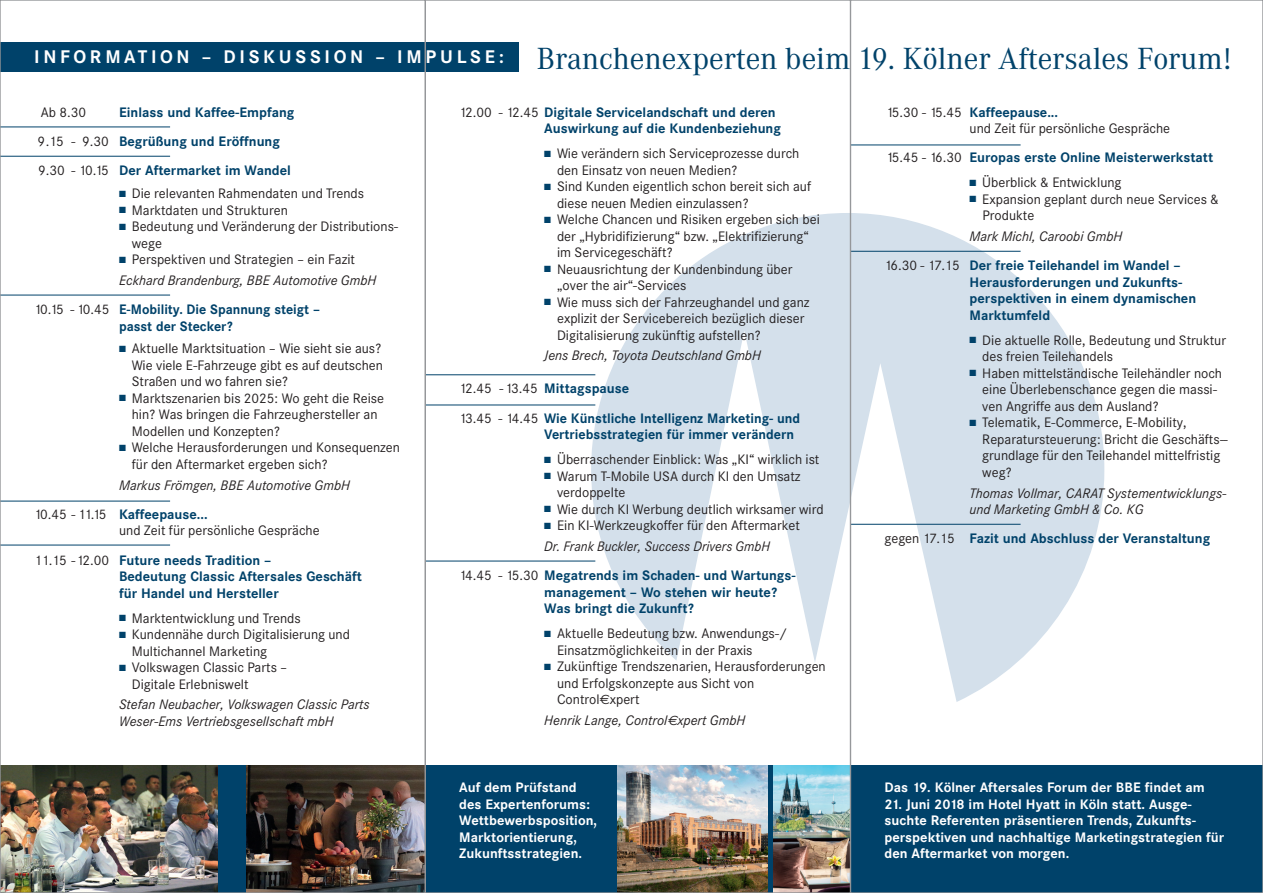
<style>
.page{position:relative;width:1263px;height:893px;background:#fff}
.page>*{position:absolute;margin:0;border:0;box-sizing:border-box;transform-origin:0 0}
.t1{font:30px "Corporate ABQ";color:#00426a}
.t2{font:700 18px "Corporate SBQ";letter-spacing:.21em;color:#fff}
.t3{font:13.5px/16.5px "Corporate SBQ";color:#231f20}
.t4{font:700 13.5px/16.5px "Corporate SBQ";color:#00426a}
.t5{font:italic 13.5px/16.5px "Corporate SBQ";color:#231f20}
.t6{font:700 13.5px/16.5px "Corporate SBQ";color:#fff}
.s1{font-weight:400;color:#231f20}
.s2{color:#00426a}
.s3{font-style:normal}
.s4{font-weight:700;font-style:normal;color:#00426a}
.s5{font-weight:700;color:#00426a}
.s6{font-style:italic}
.s7{font-family:"Euro Sans"}
.s8{font-weight:400;font-style:italic;color:#231f20}
</style>
<div class="page">
<svg style="left:591px;top:213px;width:513px;height:489px;fill:#d4e0eb"></svg>
<div style="left:0;top:43px;width:519px;height:29px;background:#00426a"></div>
<div style="left:0;top:765px;width:1263px;height:128px;background:#00426a"></div>
<img style="left:2px;top:765px;width:215px;height:126px">
<img style="left:247px;top:765px;width:176px;height:126px">
<img style="left:618px;top:765px;width:149px;height:126px">
<img style="left:773px;top:766px;width:75px;height:125px">
<hr style="left:0;top:127px;width:170px;height:1px;background:#00426a">
<hr style="left:0;top:156px;width:170px;height:1px;background:#00426a">
<hr style="left:0;top:295px;width:170px;height:1px;background:#00426a">
<hr style="left:425px;top:374px;width:170px;height:1px;background:#00426a">
<hr style="left:850px;top:145px;width:170px;height:1px;background:#00426a">
<hr style="left:425px;top:405px;width:170px;height:1px;background:#00426a">
<hr style="left:850px;top:251px;width:170px;height:1px;background:#00426a">
<hr style="left:850px;top:524px;width:170px;height:1px;background:#00426a">
<hr style="left:0;top:501px;width:170px;height:1px;background:#00426a">
<hr style="left:0;top:545px;width:170px;height:1px;background:#00426a">
<hr style="left:425px;top:561px;width:170px;height:1px;background:#00426a">
<h2 class="t2" style="left:34px;top:46px;width:471px">INFORMATION – DISKUSSION – IMPULSE:</h2>
<h1 class="t1" style="left:537px;top:41px;width:696px">Branchenexperten beim 19. Kölner Aftersales Forum!</h1>
<p class="t4" style="left:37px;top:98px;width:258px;line-height:29.2px;text-indent:82px">Einlass und Kaffee-Empfang<br><span class="s1">9.15 - 9.30</span> Begrüßung und Eröffnung<br><span class="s1">9.30 - 10.15</span> Der Aftermarket im Wandel</p>
<p class="t3" style="left:119px;top:185px;width:247px"><span class="s2">■</span> Die relevanten Rahmendaten und Trends</p>
<p class="t3" style="left:119px;top:202px;width:170px"><span class="s2">■</span> Marktdaten und Strukturen</p>
<p class="t3" style="left:132px;top:218px;width:268px;text-indent:-13px"><span class="s2">■</span> Bedeutung und Veränderung der Distributions&shy;wege</p>
<p class="t5" style="left:119px;top:249px;width:259px;line-height:20.7px"><span class="s2">■</span> <span class="s3">Perspektiven und Strategien – ein Fazit<br></span>Eckhard Brandenburg, BBE Automotive GmbH</p>
<p class="t4" style="left:34px;top:301px;width:287px;text-align:center"><span class="s1">10.15 - 10.45</span> E-Mobility. Die Spannung steigt – passt der Stecker?</p>
<p class="t3" style="left:132px;top:341px;width:253px;text-indent:-13px"><span class="s2">■</span> Aktuelle Marktsituation – Wie sieht sie aus?<br>Wie viele E-Fahrzeuge gibt es auf deutschen<br>Straßen und wo fahren sie?</p>
<p class="t3" style="left:132px;top:390px;width:254px;text-indent:-13px"><span class="s2">■</span> Marktszenarien bis 2025: Wo geht die Reise hin? Was bringen die Fahrzeughersteller an<br>Modellen und Konzepten?</p>
<p class="t3" style="left:132px;top:440px;width:270px;text-indent:-13px"><span class="s2">■</span> Welche Herausforderungen und Konsequenzen für den Aftermarket ergeben sich?</p>
<p class="t5" style="left:34px;top:470px;width:317px;line-height:29.2px;text-indent:85px">Markus Frömgen, BBE Automotive GmbH<br><span class="s3">10.45 - 11.15</span> <span class="s4">Kaffeepause...</span></p>
<p class="t3" style="left:35px;top:516px;width:287px;line-height:29.2px;text-indent:84px">und Zeit für persönliche Gespräche<br>11.15 - 12.00 <span class="s5">Future needs Tradition –</span></p>
<p class="t4" style="left:119px;top:568px;width:244px">Bedeutung Classic Aftersales Geschäft für Handel und Hersteller</p>
<p class="t3" style="left:119px;top:610px;width:183px"><span class="s2">■</span> Marktentwicklung und Trends</p>
<p class="t3" style="left:132px;top:626px;width:220px;text-indent:-13px"><span class="s2">■</span> Kundennähe durch Digitalisierung und<br>Multichannel Marketing</p>
<p class="t3" style="left:132px;top:659px;width:157px;text-indent:-13px"><span class="s2">■</span> Volkswagen Classic Parts –<br>Digitale Erlebniswelt</p>
<p class="t5" style="left:119px;top:696px;width:252px">Stefan Neubacher, Volkswagen Classic Parts<br>Weser-Ems Vertriebsgesellschaft mbH</p>
<p class="t3" style="left:41px;top:104px;width:47px">Ab 8.30</p>
<p class="t4" style="left:544px;top:104px;width:238px;text-indent:-85px"><span class="s1">12.00 - 12.45</span> Digitale Servicelandschaft und deren<br>Auswirkung auf die Kundenbeziehung</p>
<p class="t3" style="left:557px;top:145px;width:244px;text-indent:-13px"><span class="s2">■</span> Wie verändern sich Serviceprozesse durch den Einsatz von neuen Medien?</p>
<p class="t3" style="left:557px;top:178px;width:255px;text-indent:-13px"><span class="s2">■</span> Sind Kunden eigentlich schon bereit sich auf diese neuen Medien einzulassen?</p>
<p class="t3" style="left:557px;top:211px;width:264px;text-indent:-13px"><span class="s2">■</span> Welche Chancen und Risiken ergeben sich bei der „Hybridifizierung“ bzw. „Elektrifizierung“ im Servicegeschäft?</p>
<p class="t3" style="left:557px;top:261px;width:237px;text-indent:-13px"><span class="s2">■</span> Neuausrichtung der Kundenbindung über „over the air“-Services</p>
<p class="t3" style="left:557px;top:294px;width:254px;text-indent:-13px"><span class="s2">■</span> Wie muss sich der Fahrzeughandel und ganz explizit der Servicebereich bezüglich dieser<br>Digitalisierung zukünftig aufstellen?</p>
<p class="t5" style="left:544px;top:347px;width:218px">Jens Brech, Toyota Deutschland GmbH</p>
<p class="t4" style="left:459px;top:374px;width:342px;line-height:29.2px"><span class="s1">12.45 - 13.45</span> Mittagspause<br><span class="s1">13.45 - 14.45</span> Wie Künstliche Intelligenz Marketing- und</p>
<p class="t4" style="left:544px;top:426px;width:251px">Vertriebsstrategien für immer verändern</p>
<p class="t3" style="left:544px;top:451px;width:277px"><span class="s2">■</span> Überraschender Einblick: Was „KI“ wirklich ist</p>
<p class="t3" style="left:557px;top:468px;width:245px;text-indent:-13px"><span class="s2">■</span> Warum T-Mobile USA durch KI den Umsatz verdoppelte</p>
<p class="t3" style="left:544px;top:501px;width:281px"><span class="s2">■</span> Wie durch KI Werbung deutlich wirksamer wird</p>
<p class="t3" style="left:544px;top:515px;width:257px;line-height:20.7px"><span class="s2">■</span> Ein KI-Werkzeugkoffer für den Aftermarket<br><span class="s6">Dr. Frank Buckler, Success Drivers GmbH</span></p>
<p class="t4" style="left:544px;top:567px;width:253px;text-indent:-85px"><span class="s1">14.45 - 15.30</span> Megatrends im Schaden- und Wartungs&shy;management – Wo stehen wir heute?<br>Was bringt die Zukunft?</p>
<p class="t3" style="left:557px;top:625px;width:232px;text-indent:-13px"><span class="s2">■</span> Aktuelle Bedeutung bzw. Anwendungs-/<br>Einsatzmöglichkeiten in der Praxis</p>
<p class="t3" style="left:557px;top:658px;width:270px;text-indent:-13px"><span class="s2">■</span> Zukünftige Trendszenarien, Herausforderungen und Erfolgskonzepte aus Sicht von<br>Control<span class="s7">E</span>xpert</p>
<p class="t5" style="left:544px;top:712px;width:202px">Henrik Lange, Control<span class="s7">€</span>xpert GmbH</p>
<p class="t3" style="left:969px;top:104px;width:202px;text-indent:-84px">15.30 - 15.45 <span class="s5">Kaffeepause...<br></span>und Zeit für persönliche Gespräche</p>
<p class="t4" style="left:886px;top:150px;width:329px"><span class="s1">15.45 - 16.30</span> Europas erste Online Meisterwerkstatt</p>
<p class="t3" style="left:969px;top:175px;width:153px"><span class="s2">■</span> Überblick &amp; Entwicklung</p>
<p class="t3" style="left:982px;top:191px;width:238px;text-indent:-13px"><span class="s2">■</span> Expansion geplant durch neue Services &amp;<br>Produkte</p>
<p class="t4" style="left:884px;top:222px;width:298px;line-height:29.2px;text-indent:85px"><span class="s8">Mark Michl, Caroobi GmbH<br></span><span class="s1">16.30 - 17.15</span> Der freie Teilehandel im Wandel –</p>
<p class="t4" style="left:969px;top:274px;width:228px">Herausforderungen und Zukunfts&shy;perspektiven in einem dynamischen<br>Marktumfeld</p>
<p class="t3" style="left:982px;top:332px;width:245px;text-indent:-13px"><span class="s2">■</span> Die aktuelle Rolle, Bedeutung und Struktur des freien Teilehandels</p>
<p class="t3" style="left:982px;top:365px;width:241px;text-indent:-13px"><span class="s2">■</span> Haben mittelständische Teilehändler noch eine Überlebenschance gegen die massi&shy;ven Angriffe aus dem Ausland?</p>
<p class="t3" style="left:982px;top:415px;width:247px;text-indent:-13px"><span class="s2">■</span> Telematik, E-Commerce, E-Mobility, Reparatursteuerung: Bricht die Geschäfts-- grundlage für den Teilehandel mittelfristig weg?</p>
<p class="t5" style="left:969px;top:485px;width:258px">Thomas Vollmar, CARAT Systementwicklungs&shy;und Marketing GmbH &amp; Co. KG</p>
<p class="t4" style="left:884px;top:531px;width:327px"><span class="s1">gegen 17.15</span> Fazit und Abschluss der Veranstaltung</p>
<p class="t6" style="left:459px;top:780px;width:139px">Auf dem Prüfstand des Expertenforums:<br>Wettbewerbsposition,<br>Marktorientierung,<br>Zukunftsstrategien.</p>
<p class="t6" style="left:884px;top:780px;width:322px">Das 19. Kölner Aftersales Forum der BBE findet am</p>
<p class="t6" style="left:884px;top:796px;width:341px">21. Juni 2018 im Hotel Hyatt in Köln statt. Ausge&shy;suchte Referenten präsentieren Trends, Zukunfts&shy;perspektiven und nachhaltige Marketingstrategien für den Aftermarket von morgen.</p>
</div>
